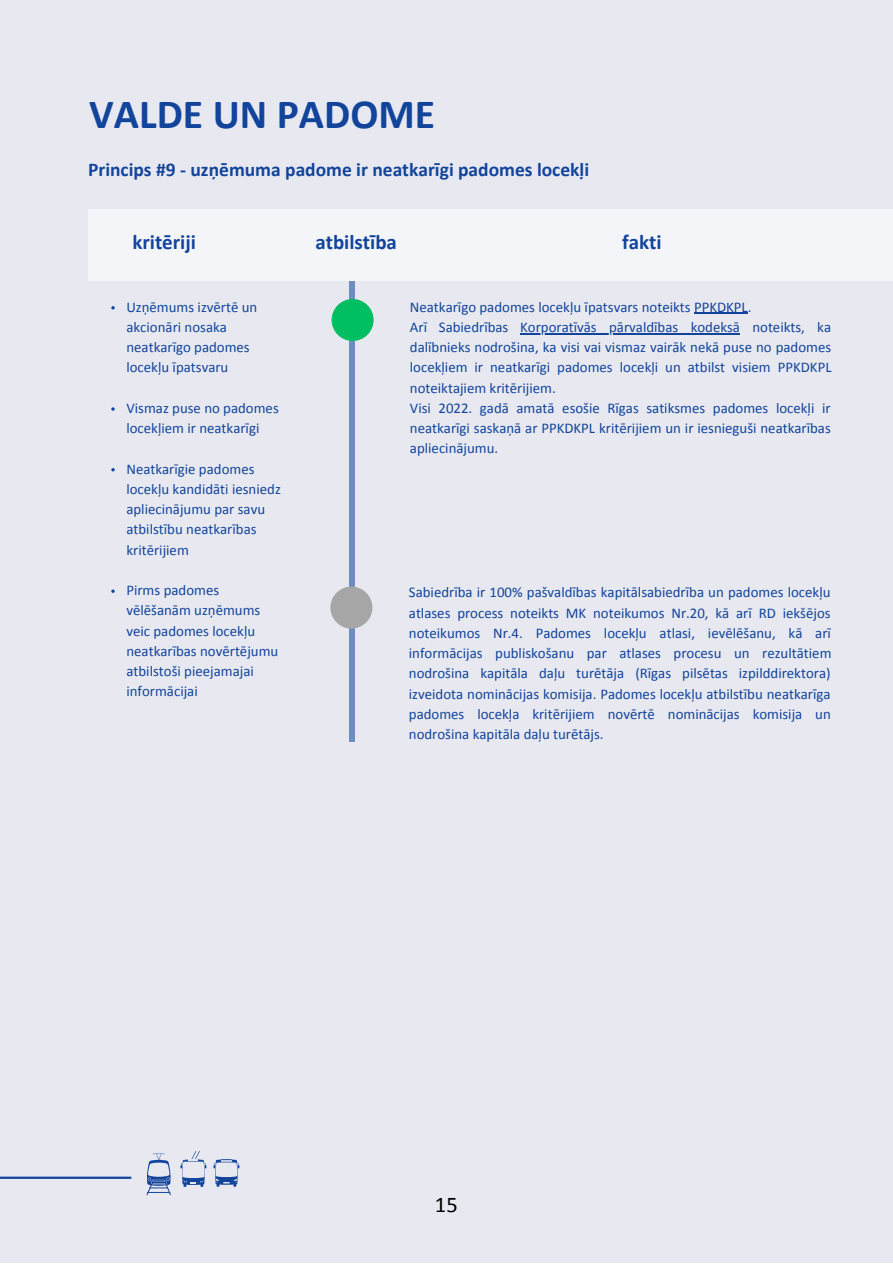
<style>
.page{position:relative;width:893px;height:1264px;background:#fff}
.page>*{position:absolute;margin:0;border:0;box-sizing:border-box;transform-origin:0 0}
.t1{font:700 41.55px "Calibri";color:#12449c}
.t2{font:22.5px "Calibri";color:#000}
.t3{font:700 21px "Calibri";color:#12449c}
.t4{font:700 19.5px "Calibri";color:#12449c}
.t5{font:14.85px/20.2px "Calibri";color:#12449c}
</style>
<div class="page">
<div style="left:0;top:0;width:892px;height:1262px;background:#e8e9f0"></div>
<svg style="left:111px;top:306px;width:4px;height:3px"></svg>
<svg style="left:111px;top:407px;width:4px;height:4px"></svg>
<svg style="left:111px;top:468px;width:4px;height:3px"></svg>
<svg style="left:111px;top:589px;width:4px;height:4px"></svg>
<hr style="left:694px;top:313px;width:53px;height:1px;background:#12449c">
<hr style="left:520px;top:333px;width:220px;height:1px;background:#12449c">
<hr style="left:0;top:1176px;width:131px;height:2px;background:#12449c">
<svg style="left:146px;top:1153px;width:25px;height:42px"></svg>
<svg style="left:180px;top:1151px;width:26px;height:35px"></svg>
<svg style="left:213px;top:1159px;width:26px;height:27px"></svg>
<div style="left:88px;top:209px;width:804px;height:71px;background:#f4f5f8"></div>
<div style="left:349px;top:281px;width:5px;height:460px;background:#708dc1"></div>
<div style="left:331px;top:299px;width:42px;height:42px;background:#00bf63;border-radius:50%"></div>
<div style="left:330px;top:586px;width:42px;height:42px;background:#a6a6a6;border-radius:50%"></div>
<p class="t1" style="left:89px;top:97px;width:347px">VALDE UN PADOME</p>
<p class="t4" style="left:88px;top:162px;width:502px">Princips #9 - uzņēmuma padome ir neatkarīgi padomes locekļi</p>
<p class="t3" style="left:132px;top:233px;width:65px">kritēriji</p>
<p class="t3" style="left:315px;top:233px;width:83px">atbilstība</p>
<p class="t3" style="left:622px;top:233px;width:41px">fakti</p>
<p class="t5" style="left:126px;top:298px;width:132px">Uzņēmums izvērtē un akcionāri nosaka neatkarīgo padomes locekļu īpatsvaru</p>
<p class="t5" style="left:126px;top:399px;width:154px">Vismaz puse no padomes locekļiem ir neatkarīgi</p>
<p class="t5" style="left:126px;top:460px;width:156px">Neatkarīgie padomes locekļu kandidāti iesniedz apliecinājumu par savu atbilstību neatkarības kritērijiem</p>
<p class="t5" style="left:126px;top:581px;width:153px">Pirms padomes vēlēšanām uzņēmums veic padomes locekļu neatkarības novērtējumu atbilstoši pieejamajai informācijai</p>
<p class="t5" style="left:410px;top:298px;width:343px">Neatkarīgo padomes locekļu īpatsvars noteikts PPKDKPL.</p>
<p class="t5" style="left:410px;top:318px;width:423px;text-align:justify">Arī Sabiedrības Korporatīvās pārvaldības kodeksā noteikts, ka dalībnieks nodrošina, ka visi vai vismaz vairāk nekā puse no padomes locekļiem ir neatkarīgi padomes locekļi un atbilst visiem PPKDKPL noteiktajiem kritērijiem.</p>
<p class="t5" style="left:410px;top:399px;width:422px;text-align:justify">Visi 2022. gadā amatā esošie Rīgas satiksmes padomes locekļi ir neatkarīgi saskaņā ar PPKDKPL kritērijiem un ir iesnieguši neatkarības apliecinājumu.</p>
<p class="t5" style="left:409px;top:583px;width:424px;text-align:justify">Sabiedrība ir 100% pašvaldības kapitālsabiedrība un padomes locekļu atlases process noteikts MK noteikumos Nr.20, kā arī RD iekšējos noteikumos Nr.4. Padomes locekļu atlasi, ievēlēšanu, kā arī informācijas publiskošanu par atlases procesu un rezultātiem nodrošina kapitāla daļu turētāja (Rīgas pilsētas izpilddirektora) izveidota nominācijas komisija. Padomes locekļu atbilstību neatkarīga padomes locekļa kritērijiem novērtē nominācijas komisija un nodrošina kapitāla daļu turētājs.</p>
<p class="t2" style="left:435px;top:1195px;width:24px">15</p>
</div>
